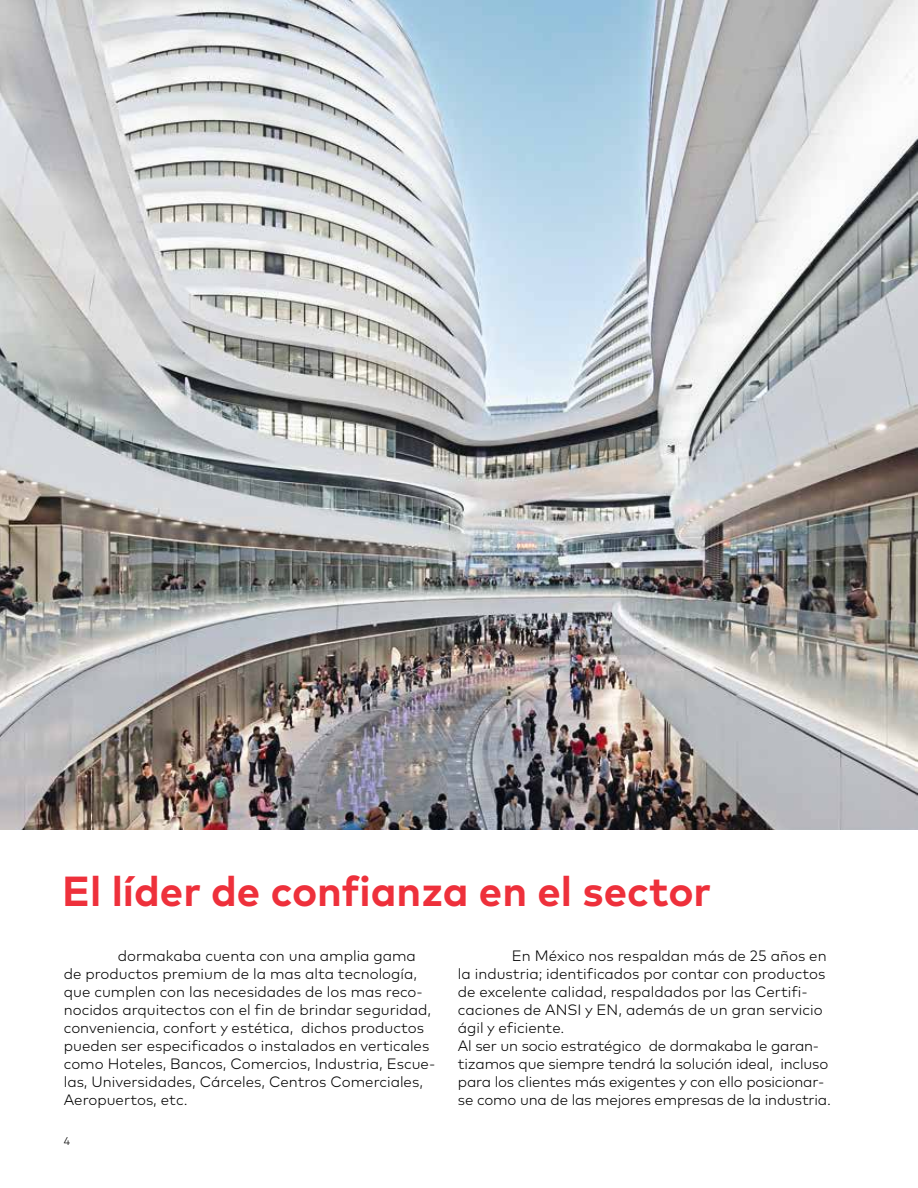
<style>
.page{position:relative;width:918px;height:1188px;background:#fff}
.page>*{position:absolute;margin:0;border:0;box-sizing:border-box;transform-origin:0 0}
.t1{font:700 42px "Mark Pro";color:#ee303b}
.t2{font:300 15px/18px "Mark Pro";color:#000}
.t3{font:300 11.25px "Mark Pro";color:#000}
</style>
<div class="page">
<img style="left:0;top:0;width:918px;height:829px">
<h1 class="t1" style="left:62px;top:859px;width:651px">El líder de confianza en el sector</h1>
<p class="t2" style="left:64px;top:945px;width:373px;text-indent:54px">dormakaba cuenta con una amplia gama de productos premium de la mas alta tecnología, que cumplen con las necesidades de los mas reco&shy;nocidos arquitectos con el fin de brindar seguridad, conveniencia, confort y estética, dichos productos pueden ser especificados o instalados en verticales como Hoteles, Bancos, Comercios, Industria, Escue&shy;las, Universidades, Cárceles, Centros Comerciales, Aeropuertos, etc.</p>
<p class="t2" style="left:458px;top:945px;width:375px;text-indent:54px">En México nos respaldan más de 25 años en la industria; identificados por contar con productos de excelente calidad, respaldados por las Certifi&shy;caciones de ANSI y EN, además de un gran servicio ágil y eficiente.<br>Al ser un socio estratégico de dormakaba le garan&shy;tizamos que siempre tendrá la solución ideal, incluso para los clientes más exigentes y con ello posicionar&shy;se como una de las mejores empresas de la industria.</p>
<p class="t3" style="left:64px;top:1133px;width:8px">4</p>
</div>
